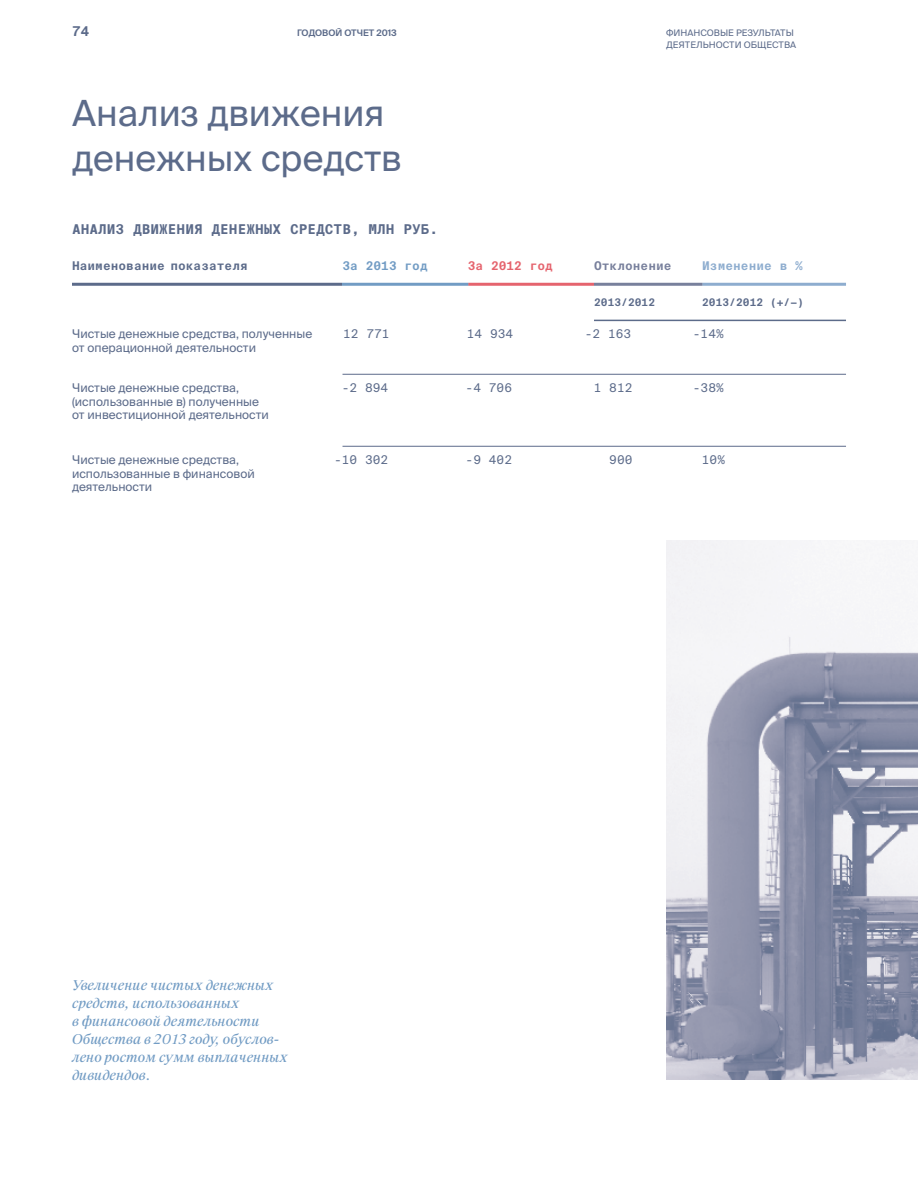
<style>
.page{position:relative;width:918px;height:1188px;background:#fff}
.page>*{position:absolute;margin:0;border:0;box-sizing:border-box;transform-origin:0 0}
.t1{font:36px/45px "Suisse Intl";color:#5c6b8a}
.t2{font:italic 13.5px/18px "Suisse Works";color:#729cc4}
.t3{font:13.5px "Suisse Int'l Mono CYR Bold SPE";color:#5c6b8a}
.t4{font:12px/13.5px "Suisse Intl";color:#5c6b8a}
.t5{font:12px "Suisse Intl Mono";color:#5c6b8a}
.t6{font:12px "Suisse Int'l Mono CYR Bold SPE";color:#5c6b8a}
.t7{font:12px "Suisse Int'l Mono CYR Bold SPE";color:#8eadcf}
.t8{font:12px "Suisse Int'l Mono CYR Bold SPE";color:#78809c}
.t9{font:12px "Suisse Int'l Mono CYR Bold SPE";color:#729cc4}
.t10{font:12px "Suisse Int'l Mono CYR Bold SPE";color:#e5646e}
.t11{font:10.5px "Suisse Int'l Mono CYR Bold SPE";color:#5c6b8a}
.t12{font:9px/12px "Suisse Intl";color:#5c6b8a}
.t13{font:600 9px "Suisse Intl";color:#5c6b8a}
</style>
<div class="page">
<hr style="left:72px;top:283px;width:270px;height:3px;background:#5c6b8a">
<hr style="left:594px;top:320px;width:252px;height:1px;background:#5c6b8a">
<hr style="left:342px;top:283px;width:126px;height:3px;background:#729cc4">
<hr style="left:468px;top:283px;width:126px;height:3px;background:#e5646e">
<hr style="left:594px;top:283px;width:108px;height:3px;background:#78809c">
<hr style="left:702px;top:283px;width:144px;height:3px;background:#8eadcf">
<hr style="left:343px;top:374px;width:503px;height:1px;background:#5c6b8a">
<hr style="left:343px;top:446px;width:503px;height:1px;background:#5c6b8a">
<img style="left:666px;top:540px;width:252px;height:540px">
<p class="t3" style="left:72px;top:24px;width:19px">74</p>
<p class="t13" style="left:297px;top:28px;width:101px">Годовой отчет 2013</p>
<h1 class="t1" style="left:72px;top:91px;width:331px">Анализ движения денежных средств</h1>
<p class="t12" style="left:666px;top:27px;width:15px">ФИНАН</p>
<p class="t12" style="left:666px;top:27px;width:132px;text-indent:34px">СОВЫЕ РЕЗУЛЬТАТЫ деятельности Общества</p>
<p class="t3" style="left:72px;top:222px;width:368px">Анализ движения денежных средств, млн руб.</p>
<p class="t6" style="left:72px;top:259px;width:177px">Наименование показателя</p>
<p class="t9" style="left:343px;top:259px;width:87px">За 2013 год</p>
<p class="t10" style="left:468px;top:259px;width:87px">За 2012 год</p>
<p class="t8" style="left:594px;top:259px;width:79px">Отклонение</p>
<p class="t7" style="left:702px;top:259px;width:102px">Изменение в %</p>
<p class="t4" style="left:72px;top:327px;width:242px">Ч истые денежные средства, полученные от операционной деятельности</p>
<p class="t4" style="left:72px;top:381px;width:198px">Ч истые денежные средства, (использованные в) полученные от инвестиционной деятельности</p>
<p class="t4" style="left:72px;top:453px;width:184px">Ч истые денежные средства, использованные в финансовой деятельности</p>
<p class="t5" style="left:343px;top:327px;width:48px">12 771</p>
<p class="t5" style="left:342px;top:381px;width:48px">-2 894</p>
<p class="t5" style="left:334px;top:453px;width:56px">-10 302</p>
<p class="t11" style="left:594px;top:296px;width:63px">2013/2012</p>
<p class="t11" style="left:702px;top:296px;width:103px">2013/2012 (+/−)</p>
<p class="t5" style="left:467px;top:327px;width:48px">14 934</p>
<p class="t5" style="left:585px;top:327px;width:48px">-2 163</p>
<p class="t5" style="left:693px;top:327px;width:33px">-14%</p>
<p class="t5" style="left:466px;top:381px;width:48px">-4 706</p>
<p class="t5" style="left:594px;top:381px;width:40px">1 812</p>
<p class="t5" style="left:693px;top:381px;width:33px">-38%</p>
<p class="t5" style="left:466px;top:453px;width:48px">-9 402</p>
<p class="t5" style="left:609px;top:453px;width:25px">900</p>
<p class="t5" style="left:702px;top:453px;width:25px">10%</p>
<p class="t2" style="left:72px;top:976px;width:217px">Увеличение чистых денежных средств, использованных<br>в финансовой деятельности<br>Общества в 2013 году, обуслов&shy;лено ростом сумм выплаченных дивидендов.</p>
</div>
